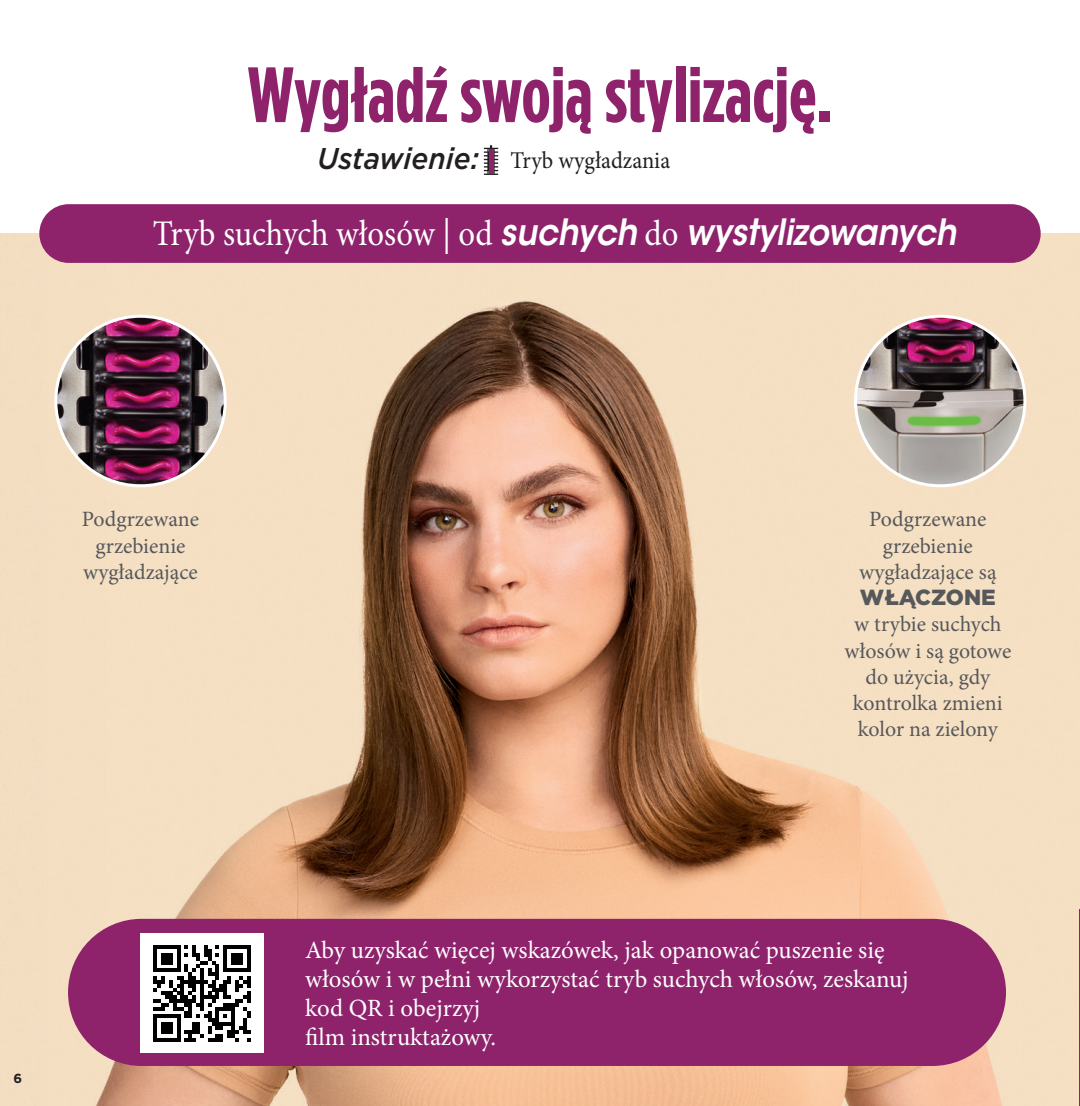
<style>
.page{position:relative;width:1080px;height:1106px;background:#fff}
.page>*{position:absolute;margin:0;border:0;box-sizing:border-box;transform-origin:0 0}
.t1{font:700 78px "Gotham Condensed";color:#8e236c}
.Ingredients_-_list{font:36px "Minion Pro";color:#fff;scale:.91 1}
.t2{font:italic 500 30px "Gotham";color:#231f20;scale:.94 1}
.t3{font:24.9px/29.1px "Minion Pro";color:#fff}
.t4{font:24px "Minion Pro";color:#231f20;scale:.94 1}
.t5{font:21.9px/26.1px "Minion Pro";color:#57585a;text-align:center}
.page_number_-_left{font:700 13.2px "Gotham";color:#231f20}
.s1{font-family:"ITC Avant Garde Std";font-weight:600;font-style:italic}
.s2{font-family:"Gotham";font-weight:900}
</style>
<div class="page">
<img style="left:0;top:233px;width:1080px;height:873px">
<hr style="left:1079px;top:909px;width:1px;height:197px;background:#8e236c">
<svg style="left:484px;top:145px;width:14px;height:30px"></svg>
<hr style="left:489px;top:149px;width:4px;height:24px;background:#8e236c">
<div style="left:39px;top:204px;width:1002px;height:59px;background:#8e236c;border-radius:29px"></div>
<img style="left:56px;top:316px;width:169px;height:170px;border-radius:85px">
<img style="left:856px;top:316px;width:169px;height:170px;border-radius:85px">
<div style="left:68px;top:918px;width:938px;height:148px;background:#8e236c;border-radius:74px"></div>
<div style="left:140px;top:933px;width:123px;height:119px;background:#fff"></div>
<svg style="left:153px;top:945px;width:98px;height:96px"></svg>
<p class="t1" style="left:248px;top:49px;width:586px">Wygładź swoją stylizację.</p>
<p class="t2" style="left:317px;top:138px;width:174px">Ustawienie:</p>
<p class="t4" style="left:510px;top:144px;width:172px">Tryb wygładzania</p>
<p class="Ingredients_-_list" style="left:153px;top:209px;width:884px">Tryb suchych włosów | od <span class="s1">suchych</span> do <span class="s1">wystylizowanych</span></p>
<p class="t5" style="left:82px;top:506px;width:119px">Podgrzewane grzebienie wygładzające</p>
<p class="page_number_-_left" style="left:13px;top:1069px;width:10px">6</p>
<p class="t5" style="left:844px;top:506px;width:169px">Podgrzewane grzebienie wygładzające są<br><span class="s2">WŁĄCZONE<br></span>w trybie suchych włosów i są gotowe do użycia, gdy kontrolka zmieni kolor na zielony</p>
<p class="t3" style="left:305px;top:935px;width:605px">Aby uzyskać więcej wskazówek, jak opanować puszenie się włosów i w pełni wykorzystać tryb suchych włosów, zeskanuj kod QR i obejrzyj<br>film instruktażowy.</p>
</div>
